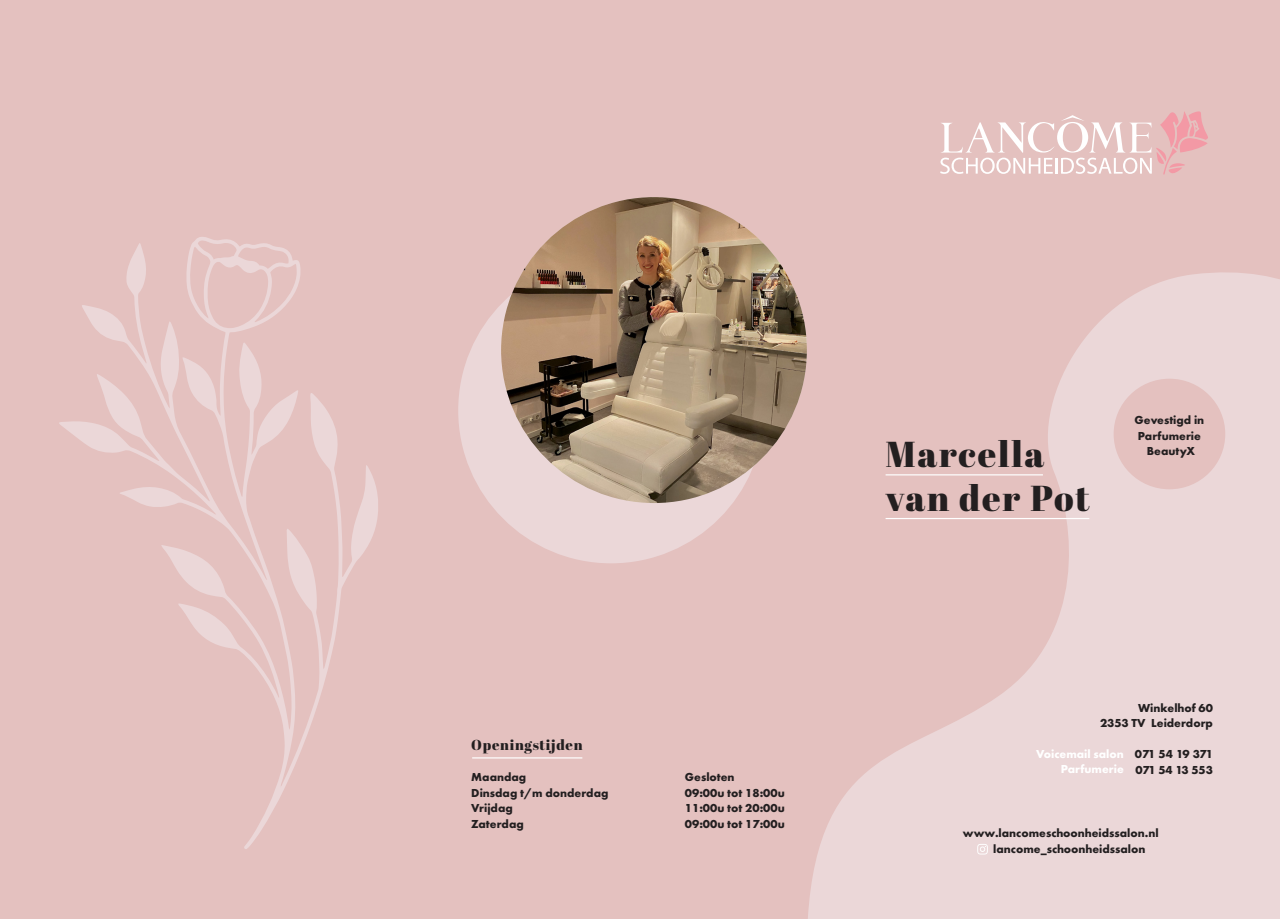
<style>
.page{position:relative;width:1280px;height:919px;background:#fff}
.page>*{position:absolute;margin:0;border:0;box-sizing:border-box;transform-origin:0 0}
.t1{font:36px/43.2px "Abril Fatface";letter-spacing:.05em;color:#231f20}
.t2{font:14.4px "Abril Fatface";letter-spacing:.05em;color:#231f20}
.t3{font:700 12px/15.6px "Futura PT";color:#231f20;text-align:center}
.t4{font:700 12px "Futura PT";color:#fff}
.t5{font:700 12px "Futura PT";letter-spacing:-.06em;color:#231f20}
</style>
<div class="page">
<div style="left:0;top:0;width:1280px;height:918px;background:#e4c1bf"></div>
<hr style="left:472px;top:757px;width:110px;height:1px;background:#fff">
<svg style="left:808px;top:272px;width:472px;height:646px;fill:#ebd7d8"></svg>
<svg style="left:59px;top:237px;width:319px;height:612px"></svg>
<div style="left:458px;top:257px;width:306px;height:306px;background:#ebd7d8;border-radius:50%"></div>
<img style="left:501px;top:197px;width:306px;height:306px;border-radius:153px">
<svg style="left:940px;top:111px;width:268px;height:63px"></svg>
<hr style="left:885px;top:474px;width:158px;height:1px;background:#fff">
<hr style="left:885px;top:518px;width:204px;height:1px;background:#fff">
<div style="left:1114px;top:378px;width:111px;height:111px;background:#e4c1bf;border-radius:50%"></div>
<svg style="left:977px;top:843px;width:11px;height:11px"></svg>
<p class="t2" style="left:471px;top:734px;width:113px">Openingstijden</p>
<p class="t3" style="left:471px;top:768px;width:56px">Maandag</p>
<p class="t3" style="left:685px;top:768px;width:51px">Gesloten</p>
<p class="t3" style="left:471px;top:784px;width:139px">Dinsdag t/m donderdag</p>
<p class="t3" style="left:685px;top:784px;width:101px">09:00u tot 18:00u</p>
<p class="t3" style="left:471px;top:800px;width:43px">Vrijdag</p>
<p class="t3" style="left:685px;top:800px;width:101px">11:00u tot 20:00u</p>
<p class="t3" style="left:471px;top:815px;width:54px">Zaterdag</p>
<p class="t3" style="left:685px;top:815px;width:101px">09:00u tot 17:00u</p>
<p class="t1" style="left:885px;top:432px;width:206px">Marcella van der Pot</p>
<p class="t3" style="left:1134px;top:412px;width:71px">Gevestigd in</p>
<p class="t3" style="left:1138px;top:427px;width:65px">Parfumerie<br>BeautyX</p>
<p class="t3" style="left:1138px;top:699px;width:76px">Winkelhof 60</p>
<p class="t3" style="left:1100px;top:715px;width:115px">2353 TV Leiderdorp</p>
<p class="t5" style="left:1135px;top:746px;width:80px">071 54 19 371</p>
<p class="t3" style="left:1135px;top:761px;width:79px">071 54 13 553</p>
<p class="t4" style="left:1036px;top:746px;width:89px">Voicemail salon</p>
<p class="t4" style="left:1061px;top:761px;width:65px">Parfumerie</p>
<p class="t3" style="left:963px;top:824px;width:197px">www.lancomeschoonheidssalon.nl</p>
<p class="t3" style="left:993px;top:841px;width:154px">lancome_schoonheidssalon</p>
</div>
